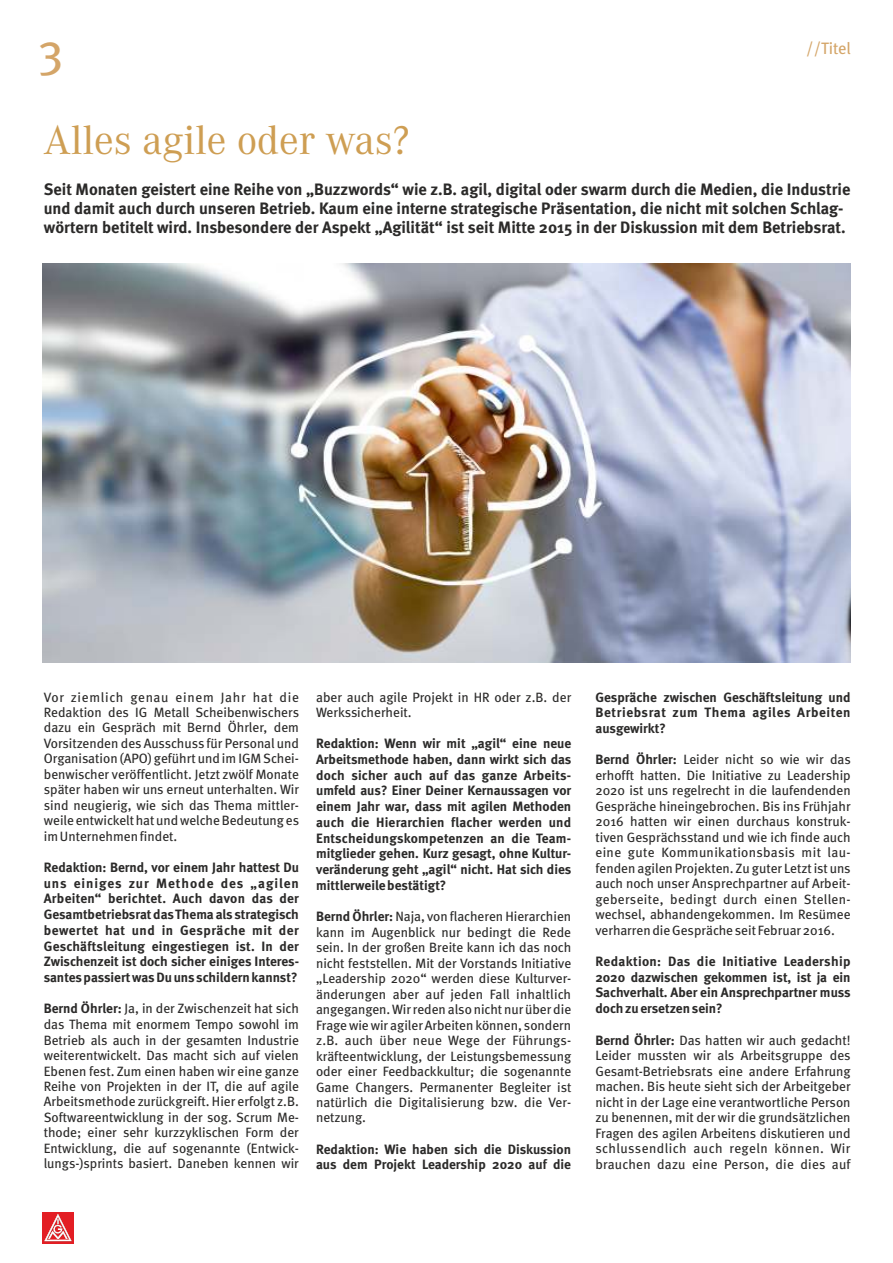
<style>
.page{position:relative;width:893px;height:1263px;background:#fff}
.page>*{position:absolute;margin:0;border:0;box-sizing:border-box;transform-origin:0 0}
.t1{font:47.85px "Meta";color:#d4a568}
.t2{font:42.6px "Corporate A";color:#ce9e53}
.t3{font:700 16.5px/19.2px "Meta";color:#2b2a29}
.t4{font:16.5px "Meta Book LF";color:#d4a568}
.t5{font:13.5px/15.5px "Meta";color:#2b2a29;text-align:justify}
.t6{font:700 13.5px/15.8px "Meta";color:#2b2a29;text-align:justify}
.s1{font-weight:700}
</style>
<div class="page">
<svg style="left:42px;top:1212px;width:32px;height:31px"></svg>
<svg style="left:44px;top:1214px;width:28px;height:27px"></svg>
<img style="left:43px;top:264px;width:808px;height:399px">
<h1 class="t1" style="left:39px;top:29px;width:26px">3</h1>
<p class="t4" style="left:806px;top:41px;width:46px">//Titel</p>
<h2 class="t2" style="left:43px;top:126px;width:367px">Alles agile oder was?</h2>
<p class="t3" style="left:44px;top:181px;width:808px">Seit Monaten geistert eine Reihe von „Buzzwords“ wie z.B. agil, digital oder swarm durch die Medien, die Industrie und damit auch durch unseren Betrieb. Kaum eine interne strategische Präsentation, die nicht mit solchen Schlag&shy;wörtern betitelt wird. Insbesondere der Aspekt „Agilität“ ist seit Mitte 2015 in der Diskussion mit dem Betriebsrat.</p>
<p class="t5" style="left:44px;top:690px;width:257px">Vor ziemlich genau einem Jahr hat die Redaktion des IG Metall Scheibenwischers dazu ein Gespräch mit Bernd Öhrler, dem Vorsitzenden des Ausschuss für Personal und Organisation (APO) geführt und im IGM Schei&shy;benwischer veröffentlicht. Jetzt zwölf Monate später haben wir uns erneut unterhalten. Wir sind neugierig, wie sich das Thema mittler&shy;weile entwickelthatund welche Bedeutung es im Unternehmen findet.</p>
<p class="t6" style="left:44px;top:860px;width:257px">Redaktion: Bernd, vor einem Jahr hattest Du uns einiges zur Methode des „agilen Arbeiten“ berichtet. Auch davon das der GesamtbetriebsratdasThema als strategisch bewertet hat und in Gespräche mit der Geschäftsleitung eingestiegen ist. In der Zwischenzeit ist doch sicher einiges Interes&shy;santespassiertwasDu uns schildern kannst?</p>
<p class="t5" style="left:44px;top:1002px;width:257px"><span class="s1">Bernd Öhrler:</span> Ja, in der Zwischenzeit hat sich das Thema mit enormem Tempo sowohl im Betrieb als auch in der gesamten Industrie weiterentwickelt. Das macht sich auf vielen Ebenen fest. Zum einen haben wir eine ganze Reihe von Projekten in der IT, die auf agile Arbeitsmethode zurückgreift. Hier erfolgt z.B.<br>Softwareentwicklung in der sog. Scrum Me&shy;thode; einer sehr kurzzyklischen Form der Entwicklung, die auf sogenannte (Entwick&shy;lungs-)sprints basiert. Daneben kennen wir</p>
<p class="t5" style="left:316px;top:690px;width:257px">aber auch agile Projekt in HR oder z.B. der<br>Werkssicherheit.</p>
<p class="t6" style="left:316px;top:736px;width:257px">Redaktion: Wenn wir mit „agil“ eine neue Arbeitsmethode haben, dann wirkt sich das doch sicher auch auf das ganze Arbeits&shy;umfeld aus? Einer Deiner Kernaussagen vor einem Jahr war, dass mit agilen Methoden auch die Hierarchien flacher werden und Entscheidungskompetenzen an die Team&shy;mitglieder gehen. Kurz gesagt, ohne Kultur&shy;veränderung geht „agil“ nicht. Hat sich dies mittlerweile bestätigt?</p>
<p class="t5" style="left:316px;top:909px;width:257px"><span class="s1">Bernd Öhrler:</span> Naja, von flacheren Hierarchien kann im Augenblick nur bedingt die Rede sein. In der großen Breite kann ich das noch nicht feststellen. Mit der Vorstands Initiative „Leadership 2020“ werden diese Kulturver&shy;änderungen aber auf jeden Fall inhaltlich angegangen. Wir reden also nichtnur über die Frage wie wir agiler Arbeiten können, sondern z.B. auch über neue Wege der Führungs&shy;kräfteentwicklung, der Leistungsbemessung oder einer Feedbackkultur; die sogenannte Game Changers. Permanenter Begleiter ist natürlich die Digitalisierung bzw. die Ver&shy;netzung.</p>
<p class="t6" style="left:316px;top:1142px;width:257px">Redaktion: Wie haben sich die Diskussion aus dem Projekt Leadership 2020 auf die</p>
<p class="t6" style="left:595px;top:690px;width:257px">Gespräche zwischen Geschäftsleitung und Betriebsrat zum Thema agiles Arbeiten ausgewirkt?</p>
<p class="t5" style="left:595px;top:753px;width:257px"><span class="s1">Bernd Öhrler:</span> Leider nicht so wie wir das erhofft hatten. Die Initiative zu Leadership 2020 ist uns regelrecht in die laufendenden Gespräche hineingebrochen. Bis ins Frühjahr 2016 hatten wir einen durchaus konstruk&shy;tiven Gesprächsstand und wie ich finde auch eine gute Kommunikationsbasis mit lau&shy;fenden agilen Projekten. Zu guter Letztist uns auch noch unser Ansprechpartner auf Arbeit&shy;geberseite, bedingt durch einen Stellen&shy;wechsel, abhandengekommen. Im Resümee verharren die Gespräche seit Februar 2016.</p>
<p class="t6" style="left:595px;top:954px;width:257px">Redaktion: Das die Initiative Leadership 2020 dazwischen gekommen ist, ist ja ein Sachverhalt. Aber ein Ansprechpartner muss doch zu ersetzen sein?</p>
<p class="t5" style="left:595px;top:1033px;width:257px"><span class="s1">Bernd Öhrler:</span> Das hatten wir auch gedacht!<br>Leider mussten wir als Arbeitsgruppe des Gesamt-Betriebsrats eine andere Erfahrung machen. Bis heute sieht sich der Arbeitgeber nicht in der Lage eine verantwortliche Person zu benennen, mit der wir die grundsätzlichen Fragen des agilen Arbeitens diskutieren und schlussendlich auch regeln können. Wir brauchen dazu eine Person, die dies auf</p>
</div>
